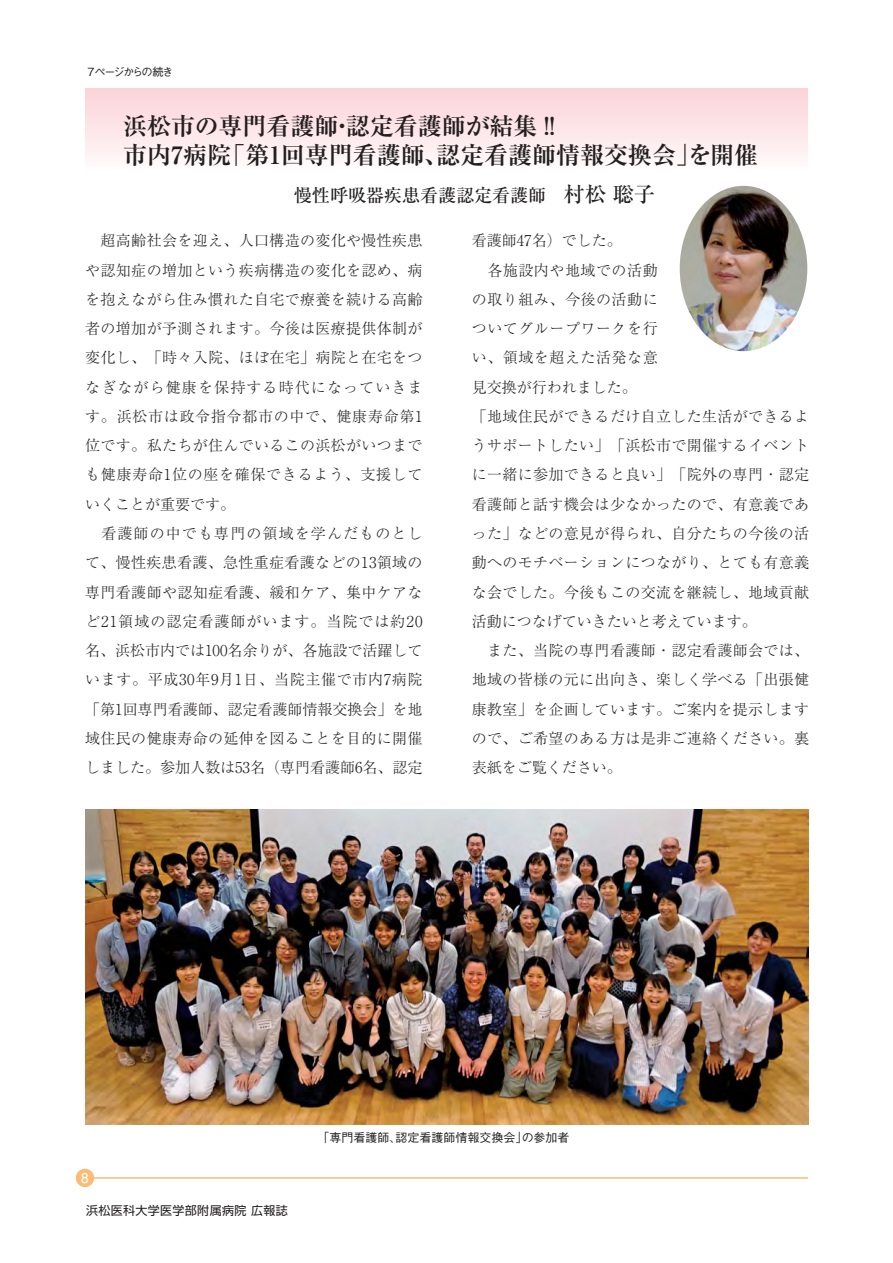
<style>
.page{position:relative;width:893px;height:1263px;background:#fff}
.page>*{position:absolute;margin:0;border:0;box-sizing:border-box;transform-origin:0 0}
.t1{font:24px/28.8px "Ryumin Pro Bold 90 pv RKSJ H";color:#231f20}
.t2{font:18px "Ryumin Pro Medium 90 pv RKSJ H";color:#231f20}
.t3{font:15px/29.2px "Ryumin Pro Light 90 pv RKSJ H";letter-spacing:.025em;color:#231f20}
.t4{font:13.5px "Futo Go B101 Pro Bold 90 pv RKSJ H";color:#fff}
.t5{font:12px "Gothic BBB Pro Medium 90 pv RKSJ H";color:#231f20}
.t6{font:12px "Shin Go Pro Regular 90 pv RKSJ H";letter-spacing:.03em;color:#231f20}
.t7{font:11.25px "Gothic BBB Pro Medium 90 pv RKSJ H";letter-spacing:-.125em;color:#231f20}
.s1{font-size:21px}
</style>
<div class="page">
<div style="left:85px;top:89px;width:723px;height:81px;background:linear-gradient(to bottom,#fbd3d8,#fffbfa)"></div>
<hr style="left:85px;top:1177px;width:723px;height:2px;background:#fcbb75">
<div style="left:76px;top:1169px;width:18px;height:18px;background:#fcbb75;border-radius:50%"></div>
<img style="left:86px;top:809px;width:722px;height:315px">
<img style="left:680px;top:186px;width:127px;height:165px;border-radius:50%">
<p class="t7" style="left:87px;top:68px;width:88px">7ページからの続き</p>
<h1 class="t1" style="left:123px;top:115px;width:636px">浜松市の専門看護師・認定看護師が結集‼<br>市内7病院「第1回専門看護師、認定看護師情報交換会」を開催</h1>
<p class="t2" style="left:294px;top:189px;width:362px">慢性呼吸器疾患看護認定看護師　<span class="s1">村松 聡子</span></p>
<p class="t3" style="left:85px;top:228px;width:339px">　超高齢社会を迎え、人口構造の変化や慢性疾患や認知症の増加という疾病構造の変化を認め、病を抱えながら住み慣れた自宅で療養を続ける高齢者の増加が予測されます。今後は医療提供体制が変化し、「時々入院、ほぼ在宅」病院と在宅をつなぎながら健康を保持する時代になっていきます。浜松市は政令指令都市の中で、健康寿命第1位です。私たちが住んでいるこの浜松がいつまでも健康寿命1位の座を確保できるよう、支援していくことが重要です。<br>　看護師の中でも専門の領域を学んだものとして、慢性疾患看護、急性重症看護などの13領域の専門看護師や認知症看護、緩和ケア、集中ケアなど21領域の認定看護師がいます。当院では約20名、浜松市内では100名余りが、各施設で活躍しています。平成30年9月1日、当院主催で市内7病院「第1回専門看護師、認定看護師情報交換会」を地域住民の健康寿命の延伸を図ることを目的に開催しました。参加人数は53名（専門看護師6名、認定</p>
<p class="t3" style="left:472px;top:228px;width:339px">看護師47名）でした。<br>　各施設内や地域での活動<br>の取り組み、今後の活動に<br>ついてグループワークを行<br>い、領域を超えた活発な意<br>見交換が行われました。<br>「地域住民ができるだけ自立した生活ができるようサポートしたい」「浜松市で開催するイベントに一緒に参加できると良い」「院外の専門・認定看護師と話す機会は少なかったので、有意義であった」などの意見が得られ、自分たちの今後の活動へのモチベーションにつながり、とても有意義な会でした。今後もこの交流を継続し、地域貢献活動につなげていきたいと考えています。<br>　また、当院の専門看護師・認定看護師会では、地域の皆様の元に出向き、楽しく学べる「出張健康教室」を企画しています。ご案内を提示しますので、ご希望のある方は是非ご連絡ください。裏表紙をご覧ください。</p>
<p class="t4" style="left:81px;top:1173px;width:9px">8</p>
<p class="t6" style="left:86px;top:1206px;width:203px">浜松医科大学医学部附属病院 広報誌</p>
<p class="t5" style="left:317px;top:1133px;width:254px">「専門看護師、認定看護師情報交換会」の参加者</p>
</div>
